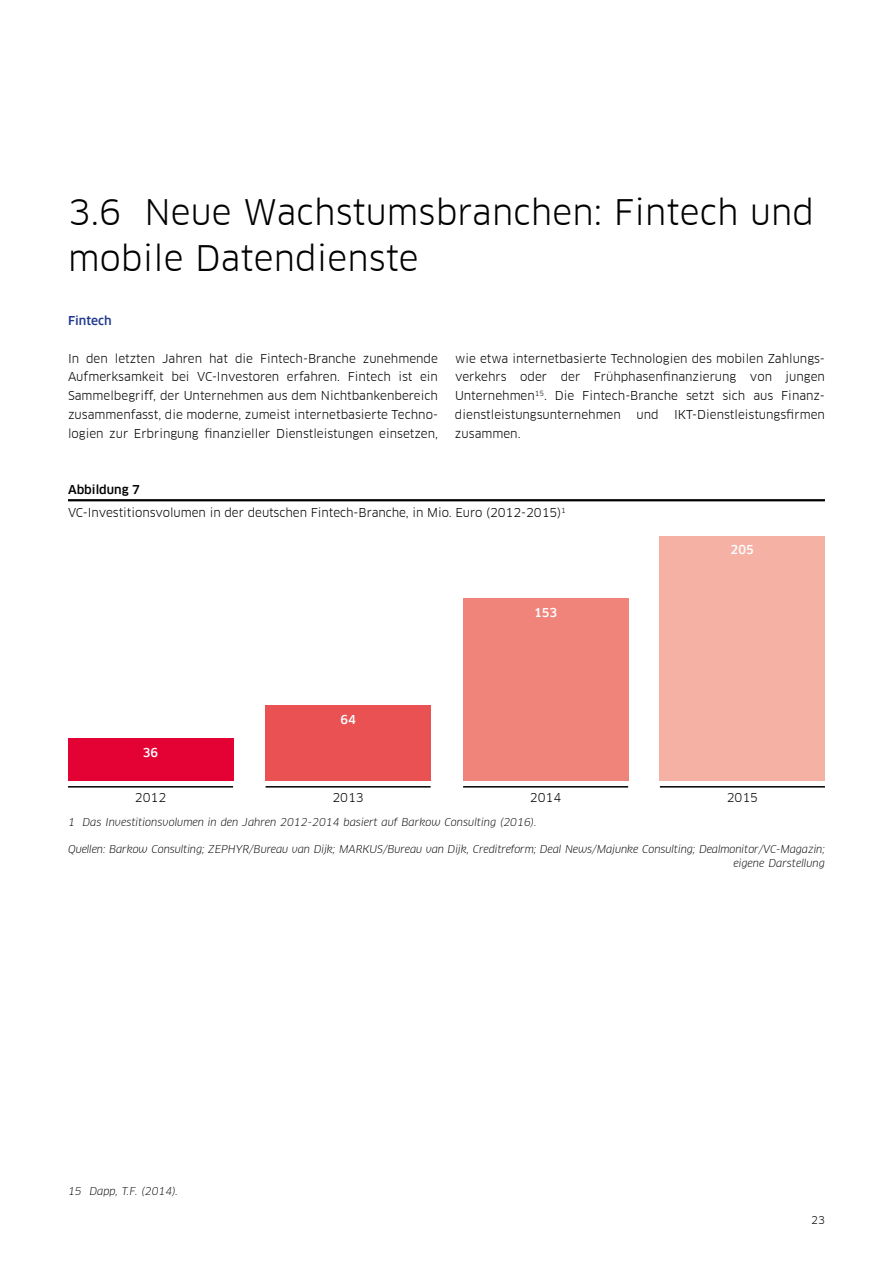
<style>
.page{position:relative;width:893px;height:1263px;background:#fff}
.page>*{position:absolute;margin:0;border:0;box-sizing:border-box;transform-origin:0 0}
.t1{font:34.5px/46.5px "Clan Offc Pro";letter-spacing:.005em;color:#000}
.t2{font:12px/18.8px "Clan Offc Pro";color:#000;text-align:justify}
.t3{font:500 12px "Clan Offc Pro";color:#fff}
.t4{font:500 12px "Clan Offc Pro";color:#213a8f}
.t5{font:italic 10.5px/13.5px "Clan Offc Pro";letter-spacing:-.01em;color:#000;text-align:right}
.t6{font:10.5px "Clan Offc Pro";color:#000}
.s1{font-weight:500}
</style>
<div class="page">
<hr style="left:68px;top:499px;width:757px;height:2px;background:#000">
<div style="left:266px;top:705px;width:165px;height:75px;background:#ea5153"></div>
<div style="left:660px;top:536px;width:165px;height:244px;background:#f6b1a5"></div>
<div style="left:68px;top:738px;width:165px;height:42px;background:#e40134"></div>
<div style="left:463px;top:598px;width:165px;height:183px;background:#f0847a"></div>
<hr style="left:68px;top:786px;width:165px;height:1px;background:#000">
<hr style="left:266px;top:786px;width:165px;height:1px;background:#000">
<hr style="left:463px;top:786px;width:165px;height:1px;background:#000">
<hr style="left:660px;top:786px;width:165px;height:1px;background:#000">
<h1 class="t1" style="left:68px;top:189px;width:747px">3.6 Neue Wachstumsbranchen: Fintech und mobile Datendienste</h1>
<p class="t4" style="left:68px;top:314px;width:45px">Fintech</p>
<p class="t2" style="left:68px;top:349px;width:371px">In den letzten Jahren hat die Fintech-Branche zunehmende Aufmerksamkeit bei VC-Investoren erfahren. Fintech ist ein Sammelbegriff, der Unternehmen aus dem Nichtbankenbereich zusammenfasst, die moderne, zumeist internetbasierte Techno&shy;logien zur Erbringung finanzieller Dienstleistungen einsetzen,</p>
<p class="t2" style="left:455px;top:349px;width:371px">wie etwa internetbasierte Technologien des mobilen Zahlungs&shy;verkehrs oder der Frühphasenfinanzierung von jungen Unternehmen<sup>15</sup>. Die Fintech-Branche setzt sich aus Finanz&shy;dienstleistungsunternehmen</p>
<p class="t2" style="left:636px;top:405px;width:24px">und</p>
<p class="t2" style="left:674px;top:405px;width:152px">IKT-Dienstleistungsfirmen</p>
<p class="t2" style="left:455px;top:424px;width:67px">zusammen.</p>
<p class="t2" style="left:68px;top:478px;width:499px;line-height:23px"><span class="s1">Abbildung 7<br></span>VC-Investitionsvolumen in der deutschen Fintech-Branche, in Mio. Euro (2012-2015)<sup>1</sup></p>
<p class="t3" style="left:143px;top:745px;width:17px">36</p>
<p class="t3" style="left:340px;top:712px;width:17px">64</p>
<p class="t3" style="left:534px;top:605px;width:25px">153</p>
<p class="t3" style="left:731px;top:543px;width:25px">205</p>
<p class="t2" style="left:135px;top:788px;width:33px">2012</p>
<p class="t2" style="left:332px;top:788px;width:33px">2013</p>
<p class="t2" style="left:530px;top:788px;width:33px">2014</p>
<p class="t2" style="left:727px;top:788px;width:33px">2015</p>
<p class="t5" style="left:68px;top:816px;width:470px">1 Das Investitionsvolumen in den Jahren 2012-2014 basiert auf Barkow Consulting (2016).</p>
<p class="t5" style="left:68px;top:843px;width:758px">Quellen: Barkow Consulting; ZEPHYR/Bureau van Dijk; MARKUS/Bureau van Dijk, Creditreform; Deal News/Majunke Consulting; Dealmonitor/VC-Magazin; eigene Darstellung</p>
<p class="t5" style="left:68px;top:1184px;width:112px">15 Dapp, T.F. (2014).</p>
<p class="t6" style="left:811px;top:1214px;width:15px">23</p>
</div>
